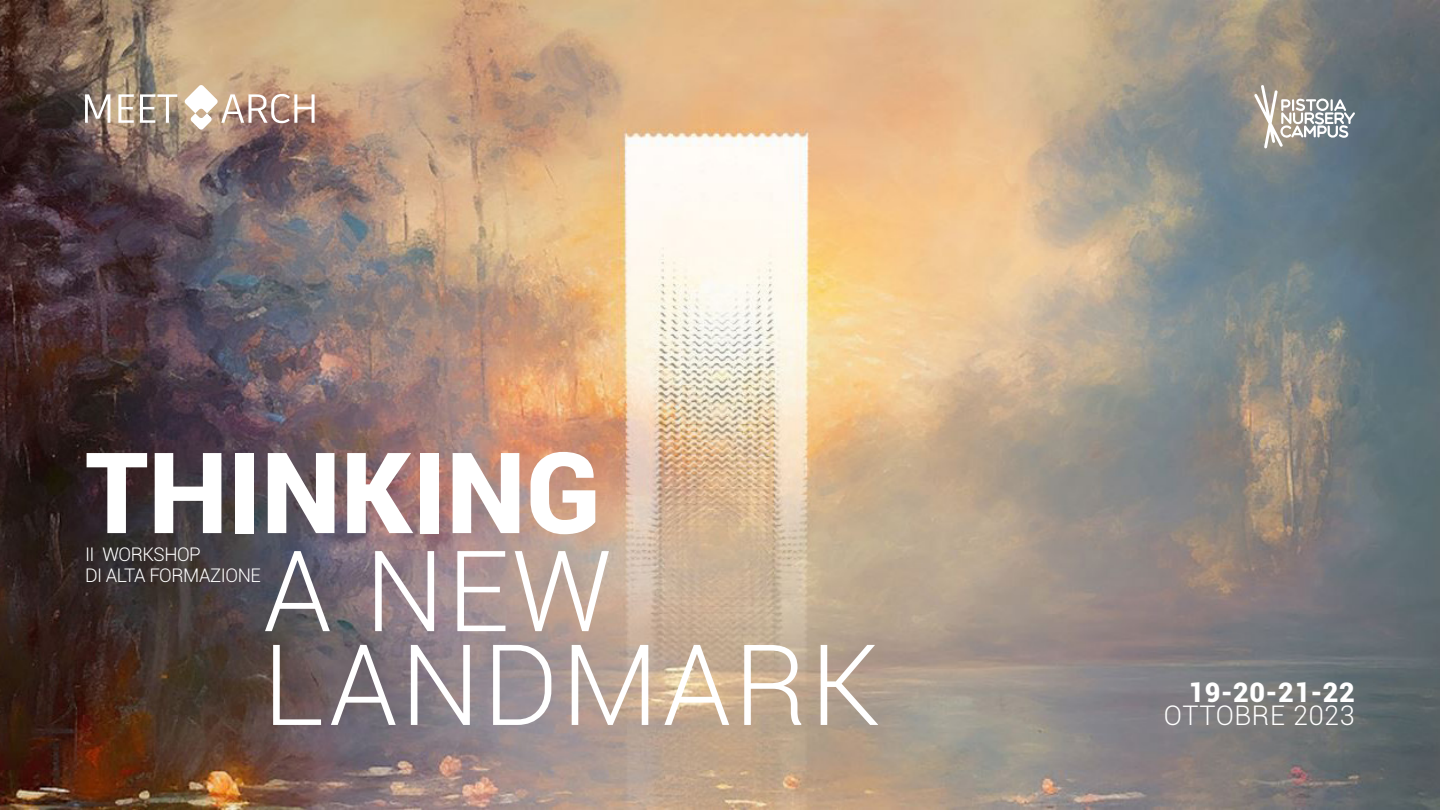
<style>
.page{position:relative;width:1440px;height:810px;background:#fff}
.page>*{position:absolute;margin:0;border:0;box-sizing:border-box;transform-origin:0 0}
.t1{font:300 112.57px/93.8px "Roboto";letter-spacing:.025em;color:#fff}
.t2{font:900 112.57px "Roboto";color:#fff}
.t3{font:900 27px "Roboto";letter-spacing:.025em;color:#fff}
.t4{font:300 27px "Roboto";letter-spacing:.025em;color:#fff}
.t5{font:300 18.75px "Roboto";letter-spacing:-.025em;color:#fff}
</style>
<div class="page">
<img style="left:0;top:0;width:1440px;height:810px">
<svg style="left:85px;top:94px;width:25px;height:29px"></svg>
<svg style="left:118px;top:94px;width:16px;height:29px"></svg>
<svg style="left:140px;top:94px;width:37px;height:29px"></svg>
<svg style="left:185px;top:85px;width:130px;height:45px"></svg>
<svg style="left:1254px;top:85px;width:101px;height:63px"></svg>
<p class="t2" style="left:85px;top:413px;width:517px">THINKING</p>
<p class="t5" style="left:85px;top:541px;width:117px">II WORKSHOP</p>
<p class="t5" style="left:85px;top:562px;width:177px">DI ALTA FORMAZIONE</p>
<h1 class="t1" style="left:263px;top:540px;width:618px">A NEW<br>LANDMARK</h1>
<p class="t3" style="left:1188px;top:674px;width:168px">19-20-21-22</p>
<p class="t4" style="left:1164px;top:697px;width:193px">OTTOBRE 2023</p>
</div>
